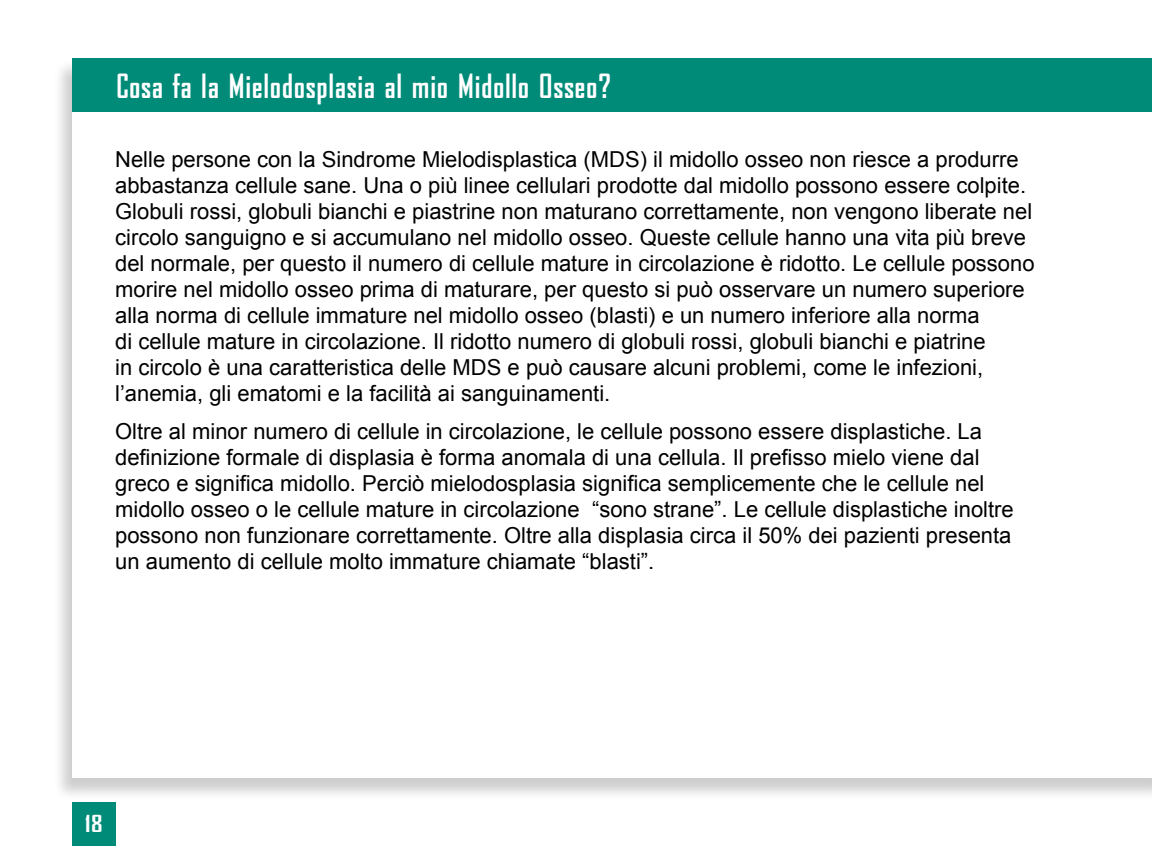
<style>
.page{position:relative;width:1152px;height:864px;background:#fff}
.page>*{position:absolute;margin:0;border:0;box-sizing:border-box;transform-origin:0 0}
.t1{font:700 32px "Bureau Agency";letter-spacing:.02em;color:#fff}
.t2{font:700 22.4px "Bureau Agency";color:#fff;scale:1.33 1}
.t3{font:22px/26px "Arial";color:#000}
</style>
<div class="page">
<div style="left:53px;top:58px;width:1099px;height:743px;background:#000;opacity:.2"></div>
<div style="left:72px;top:58px;width:1080px;height:720px;background:#fff"></div>
<div style="left:72px;top:802px;width:44px;height:44px;background:#008b79"></div>
<div style="left:72px;top:58px;width:1080px;height:54px;background:#008b79"></div>
<h1 class="t1" style="left:116px;top:68px;width:496px">Cosa fa la Mielodosplasia al mio Midollo Osseo?</h1>
<p class="t3" style="left:115px;top:147px;width:921px">Nelle persone con la Sindrome Mielodisplastica (MDS) il midollo osseo non riesce a produrre abbastanza cellule sane. Una o più linee cellulari prodotte dal midollo possono essere colpite.<br>Globuli rossi, globuli bianchi e piastrine non maturano correttamente, non vengono liberate nel circolo sanguigno e si accumulano nel midollo osseo. Queste cellule hanno una vita più breve del normale, per questo il numero di cellule mature in circolazione è ridotto. Le cellule possono morire nel midollo osseo prima di maturare, per questo si può osservare un numero superiore alla norma di cellule immature nel midollo osseo (blasti) e un numero inferiore alla norma<br>di cellule mature in circolazione. Il ridotto numero di globuli rossi, globuli bianchi e piatrine<br>in circolo è una caratteristica delle MDS e può causare alcuni problemi, come le infezioni, l’anemia, gli ematomi e la facilità ai sanguinamenti.</p>
<p class="t3" style="left:115px;top:419px;width:900px">Oltre al minor numero di cellule in circolazione, le cellule possono essere displastiche. La definizione formale di displasia è forma anomala di una cellula. Il prefisso mielo viene dal greco e significa midollo. Perciò mielodosplasia significa semplicemente che le cellule nel midollo osseo o le cellule mature in circolazione “sono strane”. Le cellule displastiche inoltre possono non funzionare correttamente. Oltre alla displasia circa il 50% dei pazienti presenta un aumento di cellule molto immature chiamate “blasti”.</p>
<p class="t2" style="left:85px;top:811px;width:15px">18</p>
</div>
